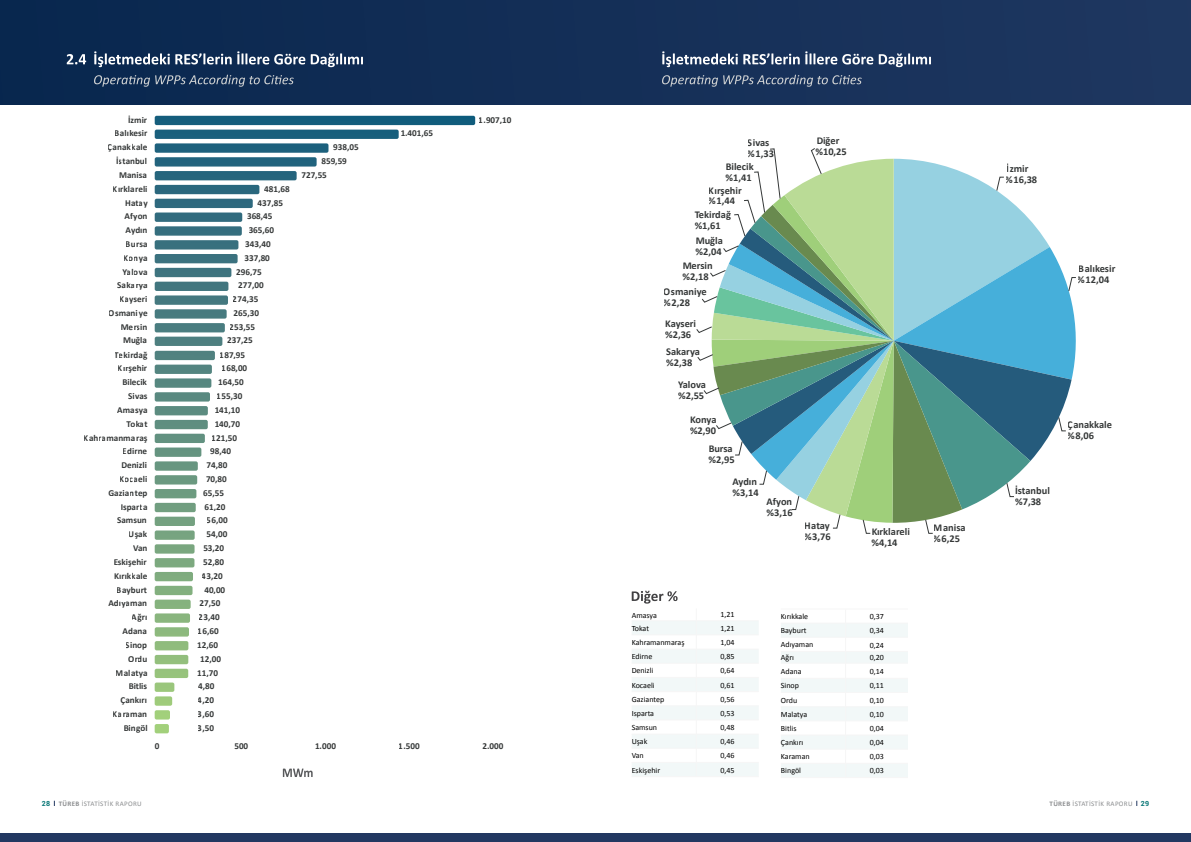
<style>
.page{position:relative;width:1191px;height:842px;background:#fff}
.page>*{position:absolute;margin:0;border:0;box-sizing:border-box;transform-origin:0 0}
.t1{font:700 10.4px/10.9px "Calibri";color:#353838}
.t2{font:700 9.1px/13.8px "Calibri";color:#353838;text-align:right}
.t3{font:8px "Calibri";color:#000}
.t4{font:7px "Calibri";letter-spacing:.05em;color:#8a8c8e}
.t5{font:700 7px "Roboto";color:#027373}
.s1{font-weight:700}
.s2{font-family:"Roboto";font-weight:700;color:#027373}
</style>
<div class="page">
<div style="left:0;top:833px;width:1191px;height:9px;background:#223861"></div>
<div style="left:0;top:0;width:1191px;height:105px;background:#142f57"></div>
<svg style="left:94px;top:51px;width:269px;height:16px"></svg>
<svg style="left:94px;top:75px;width:200px;height:12px"></svg>
<svg style="left:67px;top:54px;width:19px;height:10px"></svg>
<svg style="left:155px;top:116px;width:320px;height:617px"></svg>
<svg style="left:283px;top:768px;width:30px;height:9px"></svg>
<svg style="left:662px;top:51px;width:269px;height:16px"></svg>
<svg style="left:662px;top:75px;width:199px;height:12px"></svg>
<svg style="left:631px;top:591px;width:127px;height:185px"></svg>
<svg style="left:696px;top:148px;width:380px;height:386px"></svg>
<hr style="left:845px;top:608px;width:63px;height:1px;background:#f6f6f6">
<hr style="left:781px;top:777px;width:64px;height:1px;background:#f6f6f6">
<hr style="left:845px;top:777px;width:63px;height:1px;background:#f6f6f6">
<svg style="left:781px;top:623px;width:127px;height:154px"></svg>
<hr style="left:781px;top:637px;width:64px;height:1px;background:#f6f6f6">
<p class="t2" style="left:84px;top:113px;width:65px">İzmir<br>Balıkesir<br>Çanakkale<br>İstanbul<br>Manisa<br>Kırklareli<br>Hatay<br>Afyon<br>Aydın<br>Bursa<br>Konya<br>Yalova<br>Sakarya<br>Kayseri<br>Osmaniye<br>Mersin<br>Muğla<br>Tekirdağ<br>Kırşehir<br>Bilecik<br>Sivas<br>Amasya<br>Tokat<br>Kahramanmaraş<br>Edirne<br>Denizli<br>Kocaeli<br>Gaziantep<br>Isparta<br>Samsun<br>Uşak<br>Van<br>Eskişehir<br>Kırıkkale<br>Bayburt<br>Adıyaman<br>Ağrı<br>Adana<br>Sinop<br>Ordu<br>Malatya<br>Bitlis<br>Çankırı<br>Karaman<br>Bingöl</p>
<p class="t2" style="left:479px;top:113px;width:34px">1.907,10</p>
<p class="t2" style="left:400px;top:126px;width:34px">1.401,65</p>
<p class="t2" style="left:333px;top:140px;width:27px">938,05</p>
<p class="t2" style="left:321px;top:154px;width:27px">859,59</p>
<p class="t2" style="left:301px;top:168px;width:27px">727,55</p>
<p class="t2" style="left:264px;top:182px;width:27px">481,68</p>
<p class="t2" style="left:257px;top:195px;width:27px">437,85</p>
<p class="t2" style="left:247px;top:209px;width:27px">368,45</p>
<p class="t2" style="left:249px;top:223px;width:27px">365,60</p>
<p class="t2" style="left:245px;top:237px;width:27px">343,40</p>
<p class="t2" style="left:244px;top:251px;width:27px">337,80</p>
<p class="t2" style="left:236px;top:265px;width:27px">296,75</p>
<p class="t2" style="left:238px;top:278px;width:27px">277,00</p>
<p class="t2" style="left:233px;top:292px;width:27px">274,35</p>
<p class="t2" style="left:233px;top:306px;width:27px">265,30</p>
<p class="t2" style="left:230px;top:320px;width:27px">253,55</p>
<p class="t2" style="left:227px;top:333px;width:27px">237,25</p>
<p class="t2" style="left:220px;top:348px;width:27px">187,95</p>
<p class="t2" style="left:222px;top:361px;width:27px">168,00</p>
<p class="t2" style="left:218px;top:375px;width:27px">164,50</p>
<p class="t2" style="left:217px;top:389px;width:27px">155,30</p>
<p class="t2" style="left:215px;top:403px;width:27px">141,10</p>
<p class="t2" style="left:215px;top:417px;width:27px">140,70</p>
<p class="t2" style="left:212px;top:430px;width:27px">121,50</p>
<p class="t2" style="left:210px;top:444px;width:22px">98,40</p>
<p class="t2" style="left:207px;top:458px;width:22px">74,80</p>
<p class="t2" style="left:206px;top:472px;width:22px">70,80</p>
<p class="t2" style="left:203px;top:486px;width:22px">65,55</p>
<p class="t2" style="left:204px;top:500px;width:22px">61,20</p>
<p class="t2" style="left:207px;top:513px;width:22px">56,00</p>
<p class="t2" style="left:206px;top:527px;width:22px">54,00</p>
<p class="t2" style="left:203px;top:541px;width:22px">53,20</p>
<p class="t2" style="left:203px;top:555px;width:22px">52,80</p>
<p class="t2" style="left:202px;top:569px;width:22px">43,20</p>
<p class="t2" style="left:204px;top:582px;width:22px">40,00</p>
<p class="t2" style="left:199px;top:596px;width:22px">27,50</p>
<p class="t2" style="left:199px;top:610px;width:22px">23,40</p>
<p class="t2" style="left:198px;top:624px;width:22px">16,60</p>
<p class="t2" style="left:197px;top:638px;width:22px">12,60</p>
<p class="t2" style="left:200px;top:652px;width:22px">12,00</p>
<p class="t2" style="left:197px;top:665px;width:22px">11,70</p>
<p class="t2" style="left:198px;top:679px;width:18px">4,80</p>
<p class="t2" style="left:198px;top:693px;width:18px">4,20</p>
<p class="t2" style="left:198px;top:707px;width:18px">3,60</p>
<p class="t2" style="left:198px;top:721px;width:18px">3,50</p>
<p class="t2" style="left:155px;top:739px;width:6px">0</p>
<p class="t2" style="left:234px;top:739px;width:15px">500</p>
<p class="t2" style="left:315px;top:739px;width:22px">1.000</p>
<p class="t2" style="left:399px;top:739px;width:22px">1.500</p>
<p class="t2" style="left:482px;top:739px;width:22px">2.000</p>
<p class="t1" style="left:748px;top:137px;width:28px">Sivas %1,33</p>
<p class="t1" style="left:725px;top:161px;width:30px">Bilecik %1,41</p>
<p class="t1" style="left:709px;top:184px;width:34px">Kırşehir %1,44</p>
<p class="t1" style="left:694px;top:209px;width:38px">Tekirdağ %1,61</p>
<p class="t1" style="left:695px;top:235px;width:29px">Muğla %2,04</p>
<p class="t1" style="left:682px;top:260px;width:32px">Mersin %2,18</p>
<p class="t1" style="left:664px;top:286px;width:44px">Osmaniye %2,28</p>
<p class="t1" style="left:665px;top:318px;width:33px">Kayseri %2,36</p>
<p class="t1" style="left:666px;top:346px;width:35px">Sakarya %2,38</p>
<p class="t1" style="left:678px;top:379px;width:29px">Yalova %2,55</p>
<p class="t1" style="left:690px;top:414px;width:28px">Konya %2,90</p>
<p class="t1" style="left:708px;top:443px;width:28px">Bursa %2,95</p>
<p class="t1" style="left:732px;top:476px;width:28px">Aydın %3,14</p>
<p class="t1" style="left:766px;top:496px;width:28px">Afyon %3,16</p>
<p class="t1" style="left:815px;top:135px;width:33px">Diğer %10,25</p>
<p class="t1" style="left:804px;top:520px;width:28px">Hatay %3,76</p>
<p class="t1" style="left:871px;top:526px;width:40px">Kırklareli %4,14</p>
<p class="t1" style="left:934px;top:522px;width:33px">Manisa %6,25</p>
<p class="t3" style="left:631px;top:610px;width:27px">Amasya</p>
<p class="t3" style="left:720px;top:610px;width:16px">1,21</p>
<p class="t3" style="left:631px;top:623px;width:19px">Tokat</p>
<p class="t3" style="left:720px;top:623px;width:16px">1,21</p>
<p class="t3" style="left:631px;top:637px;width:54px">Kahramanmaraş</p>
<p class="t3" style="left:720px;top:637px;width:16px">1,04</p>
<p class="t3" style="left:631px;top:651px;width:22px">Edirne</p>
<p class="t3" style="left:720px;top:651px;width:16px">0,85</p>
<p class="t3" style="left:631px;top:666px;width:23px">Denizli</p>
<p class="t3" style="left:720px;top:666px;width:16px">0,64</p>
<p class="t3" style="left:631px;top:680px;width:25px">Kocaeli</p>
<p class="t3" style="left:720px;top:680px;width:16px">0,61</p>
<p class="t3" style="left:631px;top:694px;width:34px">Gaziantep</p>
<p class="t3" style="left:720px;top:694px;width:16px">0,56</p>
<p class="t3" style="left:631px;top:708px;width:24px">Isparta</p>
<p class="t3" style="left:720px;top:708px;width:16px">0,53</p>
<p class="t3" style="left:631px;top:722px;width:27px">Samsun</p>
<p class="t3" style="left:720px;top:722px;width:16px">0,48</p>
<p class="t3" style="left:631px;top:737px;width:17px">Uşak</p>
<p class="t3" style="left:720px;top:737px;width:16px">0,46</p>
<p class="t3" style="left:631px;top:751px;width:14px">Van</p>
<p class="t3" style="left:720px;top:751px;width:16px">0,46</p>
<p class="t3" style="left:631px;top:765px;width:30px">Eskişehir</p>
<p class="t3" style="left:720px;top:765px;width:16px">0,45</p>
<p class="t3" style="left:781px;top:611px;width:29px">Kırıkkale</p>
<p class="t3" style="left:869px;top:611px;width:16px">0,37</p>
<p class="t3" style="left:781px;top:626px;width:27px">Bayburt</p>
<p class="t3" style="left:869px;top:626px;width:16px">0,34</p>
<p class="t3" style="left:781px;top:640px;width:34px">Adıyaman</p>
<p class="t3" style="left:869px;top:640px;width:16px">0,24</p>
<p class="t3" style="left:781px;top:653px;width:15px">Ağrı</p>
<p class="t3" style="left:869px;top:653px;width:16px">0,20</p>
<p class="t3" style="left:781px;top:666px;width:22px">Adana</p>
<p class="t3" style="left:869px;top:666px;width:16px">0,14</p>
<p class="t3" style="left:781px;top:681px;width:20px">Sinop</p>
<p class="t3" style="left:869px;top:681px;width:16px">0,11</p>
<p class="t3" style="left:781px;top:695px;width:18px">Ordu</p>
<p class="t3" style="left:869px;top:695px;width:16px">0,10</p>
<p class="t3" style="left:781px;top:709px;width:28px">Malatya</p>
<p class="t3" style="left:869px;top:709px;width:16px">0,10</p>
<p class="t3" style="left:781px;top:723px;width:17px">Bitlis</p>
<p class="t3" style="left:869px;top:723px;width:16px">0,04</p>
<p class="t3" style="left:781px;top:737px;width:24px">Çankırı</p>
<p class="t3" style="left:869px;top:737px;width:16px">0,04</p>
<p class="t3" style="left:781px;top:752px;width:30px">Karaman</p>
<p class="t3" style="left:869px;top:752px;width:16px">0,03</p>
<p class="t3" style="left:781px;top:766px;width:22px">Bingöl</p>
<p class="t3" style="left:869px;top:766px;width:16px">0,03</p>
<p class="t1" style="left:1006px;top:163px;width:33px">İzmir %16,38</p>
<p class="t1" style="left:1078px;top:263px;width:39px">Balıkesir %12,04</p>
<p class="t1" style="left:1015px;top:485px;width:36px">İstanbul %7,38</p>
<p class="t1" style="left:1067px;top:419px;width:46px">Çanakkale %8,06</p>
<p class="t5" style="left:42px;top:798px;width:10px">28</p>
<p class="t4" style="left:59px;top:799px;width:84px"><span class="s1">TÜREB</span> İSTATİSTİK RAPORU</p>
<p class="t4" style="left:1049px;top:799px;width:101px"><span class="s1">TÜREB</span> İSTATİSTİK RAPORU <span class="s2">29</span></p>
</div>
